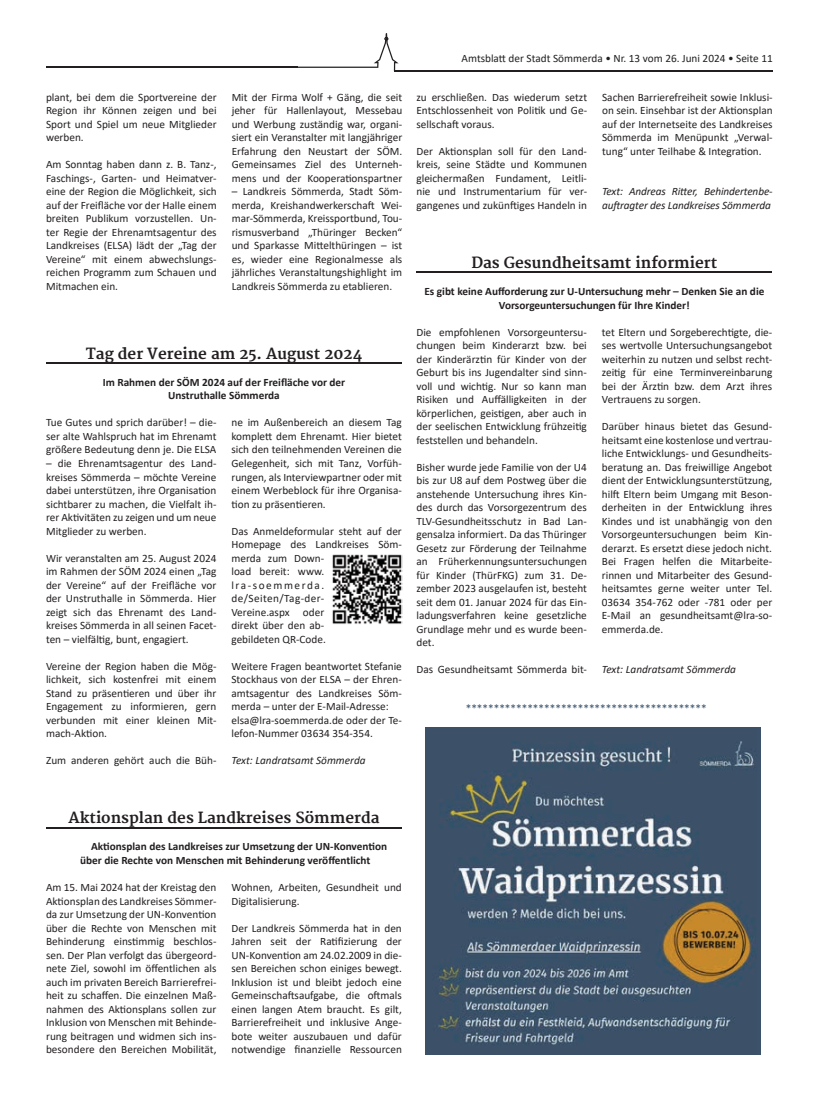
<style>
.page{position:relative;width:833px;height:1117px;background:#fff}
.page>*{position:absolute;margin:0;border:0;box-sizing:border-box;transform-origin:0 0}
.t1{font:700 15px "Merriweather";color:#231f20}
.t2{font:11.25px/13.5px "Calibri";color:#231f20;text-align:justify}
.t3{font:700 11.25px/13.5px "Calibri";color:#231f20;text-align:center}
.t4{font:italic 11.25px/13.5px "Calibri";letter-spacing:-.01em;color:#231f20}
.t5{font:11.25px "Calibri";color:#3a526a}
</style>
<div class="page">
<hr style="left:394px;top:70px;width:378px;height:1px;background:#231f20">
<svg style="left:297px;top:34px;width:101px;height:37px"></svg>
<hr style="left:46px;top:67px;width:251px;height:1px;background:#231f20">
<hr style="left:46px;top:362px;width:356px;height:1px;background:#231f20">
<img style="left:332px;top:554px;width:70px;height:70px">
<hr style="left:46px;top:826px;width:356px;height:2px;background:#231f20">
<hr style="left:416px;top:271px;width:356px;height:2px;background:#231f20">
<img style="left:425px;top:727px;width:336px;height:326px">
<p class="t2" style="left:46px;top:90px;width:172px">plant, bei dem die Sportvereine der Region ihr Können zeigen und bei Sport und Spiel um neue Mitglieder werben.</p>
<p class="t2" style="left:46px;top:157px;width:172px">Am Sonntag haben dann z. B. Tanz-, Faschings-, Garten- und Heimatver&shy;eine der Region die Möglichkeit, sich auf der Freifläche vor der Halle einem breiten Publikum vorzustellen. Un&shy;ter Regie der Ehrenamtsagentur des Landkreises (ELSA) lädt der „Tag der Vereine“ mit einem abwechslungs&shy;reichen Programm zum Schauen und Mitmachen ein.</p>
<p class="t2" style="left:232px;top:90px;width:172px">Mit der Firma Wolf + Gäng, die seit jeher für Hallenlayout, Messebau und Werbung zuständig war, organi&shy;siert ein Veranstalter mit langjähriger Erfahrung den Neustart der SÖM.<br>Gemeinsames Ziel des Unterneh&shy;mens und der Kooperationspartner</p>
<p class="t2" style="left:232px;top:184px;width:172px">– Landkreis Sömmerda, Stadt Söm&shy;merda, Kreishandwerkerschaft Wei&shy;mar-Sömmerda, Kreissportbund, Tou&shy;rismusverband „Thüringer Becken“ und Sparkasse Mittelthüringen – ist es, wieder eine Regionalmesse als jährliches Veranstaltungshighlight im Landkreis Sömmerda zu etablieren.</p>
<h1 class="t1" style="left:86px;top:345px;width:278px">Tag der Vereine am 25. August 2024</h1>
<p class="t3" style="left:103px;top:375px;width:244px">Im Rahmen der SÖM 2024 auf der Freifläche vor der<br>Unstruthalle Sömmerda</p>
<p class="t2" style="left:46px;top:415px;width:172px">Tue Gutes und sprich darüber! – die&shy;ser alte Wahlspruch hat im Ehrenamt größere Bedeutung denn je. Die ELSA</p>
<p class="t2" style="left:46px;top:456px;width:172px">– die Ehrenamtsagentur des Land&shy;kreises Sömmerda – möchte Vereine dabei unterstützen, ihre Organisation sichtbarer zu machen, die Vielfalt ih&shy;rer Aktivitäten zu zeigen und um neue Mitglieder zu werben.</p>
<p class="t2" style="left:46px;top:550px;width:172px">Wir veranstalten am 25. August 2024 im Rahmen der SÖM 2024 einen „Tag der Vereine“ auf der Freifläche vor der Unstruthalle in Sömmerda. Hier zeigt sich das Ehrenamt des Land&shy;kreises Sömmerda in all seinen Facet&shy;ten – vielfältig, bunt, engagiert.</p>
<p class="t2" style="left:46px;top:658px;width:172px">Vereine der Region haben die Mög&shy;lichkeit, sich kostenfrei mit einem Stand zu präsentieren und über ihr Engagement zu informieren, gern verbunden mit einer kleinen Mit&shy;mach-Aktion.</p>
<p class="t2" style="left:46px;top:753px;width:172px">Zum anderen gehört auch die Büh-</p>
<p class="t2" style="left:231px;top:415px;width:172px">ne im Außenbereich an diesem Tag komplett dem Ehrenamt. Hier bietet sich den teilnehmenden Vereinen die Gelegenheit, sich mit Tanz, Vorfüh&shy;rungen, als Interviewpartner oder mit einem Werbeblock für ihre Organisa&shy;tion zu präsentieren.</p>
<p class="t2" style="left:231px;top:523px;width:172px;text-align:left">Das Anmeldeformular steht auf der<br>Homepage des Landkreises Söm&shy;merda zum Down-<br>load bereit: www. lra-soemmerda. de/Seiten/Tag-der-<br>Vereine.aspx oder<br>direkt über den ab-<br>gebildeten QR-Code.</p>
<p class="t2" style="left:231px;top:658px;width:172px;text-align:left">Weitere Fragen beantwortet Stefanie Stockhaus von der ELSA – der Ehren&shy;amtsagentur des Landkreises Söm&shy;merda – unter der E-Mail-Adresse: elsa@lra-soemmerda.de oder der Te&shy;lefon-Nummer 03634 354-354.</p>
<p class="t4" style="left:231px;top:753px;width:136px">Text: Landratsamt Sömmerda</p>
<p class="t2" style="left:461px;top:51px;width:313px">Amtsblatt der Stadt Sömmerda • Nr. 13 vom 26. Juni 2024 • Seite 11</p>
<p class="t2" style="left:416px;top:90px;width:172px">zu erschließen. Das wiederum setzt Entschlossenheit von Politik und Ge&shy;sellschaft voraus.</p>
<p class="t2" style="left:416px;top:144px;width:172px">Der Aktionsplan soll für den Land&shy;kreis, seine Städte und Kommunen gleichermaßen Fundament, Leitli&shy;nie und Instrumentarium für ver&shy;gangenes und zukünftiges Handeln in</p>
<p class="t2" style="left:602px;top:90px;width:172px">Sachen Barrierefreiheit sowie Inklusi&shy;on sein. Einsehbar ist der Aktionsplan auf der Internetseite des Landkreises Sömmerda im Menüpunkt „Verwal&shy;tung“ unter Teilhabe &amp; Integration.</p>
<p class="t4" style="left:602px;top:184px;width:172px">Text: Andreas Ritter, Behindertenbe&shy;auftragter des Landkreises Sömmerda</p>
<h1 class="t1" style="left:471px;top:254px;width:247px">Das Gesundheitsamt informiert</h1>
<p class="t3" style="left:424px;top:284px;width:341px">Es gibt keine Aufforderung zur U-Untersuchung mehr – Denken Sie an die<br>Vorsorgeuntersuchungen für Ihre Kinder!</p>
<p class="t2" style="left:416px;top:325px;width:172px">Die empfohlenen Vorsorgeuntersu&shy;chungen beim Kinderarzt bzw. bei der Kinderärztin für Kinder von der Geburt bis ins Jugendalter sind sinn&shy;voll und wichtig. Nur so kann man Risiken und Auffälligkeiten in der körperlichen, geistigen, aber auch in der seelischen Entwicklung frühzeitig feststellen und behandeln.</p>
<p class="t2" style="left:416px;top:460px;width:172px">Bisher wurde jede Familie von der U4 bis zur U8 auf dem Postweg über die anstehende Untersuchung ihres Kin&shy;des durch das Vorsorgezentrum des TLV-Gesundheitsschutz in Bad Lan&shy;gensalza informiert. Da das Thüringer Gesetz zur Förderung der Teilnahme an Früherkennungsuntersuchungen für Kinder (ThürFKG) zum 31. De&shy;zember 2023 ausgelaufen ist, besteht seit dem 01. Januar 2024 für das Ein&shy;ladungsverfahren keine gesetzliche Grundlage mehr und es wurde been&shy;det.</p>
<p class="t2" style="left:416px;top:662px;width:172px">Das Gesundheitsamt Sömmerda bit-</p>
<p class="t2" style="left:602px;top:325px;width:172px">tet Eltern und Sorgeberechtigte, die&shy;ses wertvolle Untersuchungsangebot weiterhin zu nutzen und selbst recht&shy;zeitig für eine Terminvereinbarung bei der Ärztin bzw. dem Arzt ihres Vertrauens zu sorgen.</p>
<p class="t2" style="left:602px;top:419px;width:172px">Darüber hinaus bietet das Gesund&shy;heitsamt eine kostenlose und vertrau&shy;liche Entwicklungs- und Gesundheits&shy;beratung an. Das freiwillige Angebot dient der Entwicklungsunterstützung, hilft Eltern beim Umgang mit Beson&shy;derheiten in der Entwicklung ihres Kindes und ist unabhängig von den Vorsorgeuntersuchungen beim Kin&shy;derarzt. Es ersetzt diese jedoch nicht.<br>Bei Fragen helfen die Mitarbeite&shy;rinnen und Mitarbeiter des Gesund&shy;heitsamtes gerne weiter unter Tel.<br>03634 354-762 oder -781 oder per E-Mail an gesundheitsamt@lra-so&shy;emmerda.de.</p>
<p class="t4" style="left:602px;top:662px;width:136px">Text: Landratsamt Sömmerda</p>
<p class="t5" style="left:466px;top:700px;width:242px">*******************************************</p>
<h1 class="t1" style="left:68px;top:809px;width:313px">Aktionsplan des Landkreises Sömmerda</h1>
<p class="t3" style="left:80px;top:839px;width:308px;text-align:left;text-indent:11px">Aktionsplan des Landkreises zur Umsetzung der UN-Konvention über die Rechte von Menschen mit Behinderung veröffentlicht</p>
<p class="t2" style="left:46px;top:880px;width:172px">Am 15. Mai 2024 hat der Kreistag den Aktionsplan des Landkreises Sömmer&shy;da zur Umsetzung der UN-Konvention über die Rechte von Menschen mit Behinderung einstimmig beschlos&shy;sen. Der Plan verfolgt das übergeord&shy;nete Ziel, sowohl im öffentlichen als auch im privaten Bereich Barrierefrei&shy;heit zu schaffen. Die einzelnen Maß&shy;nahmen des Aktionsplans sollen zur Inklusion von Menschen mit Behinde&shy;rung beitragen und widmen sich ins&shy;besondere den Bereichen Mobilität,</p>
<p class="t2" style="left:231px;top:880px;width:172px">Wohnen, Arbeiten, Gesundheit und<br>Digitalisierung.</p>
<p class="t2" style="left:231px;top:920px;width:172px">Der Landkreis Sömmerda hat in den Jahren seit der Ratifizierung der UN-Konvention am 24.02.2009 in die&shy;sen Bereichen schon einiges bewegt.<br>Inklusion ist und bleibt jedoch eine Gemeinschaftsaufgabe, die oftmals einen langen Atem braucht. Es gilt, Barrierefreiheit und inklusive Ange&shy;bote weiter auszubauen und dafür notwendige finanzielle Ressourcen</p>
</div>
